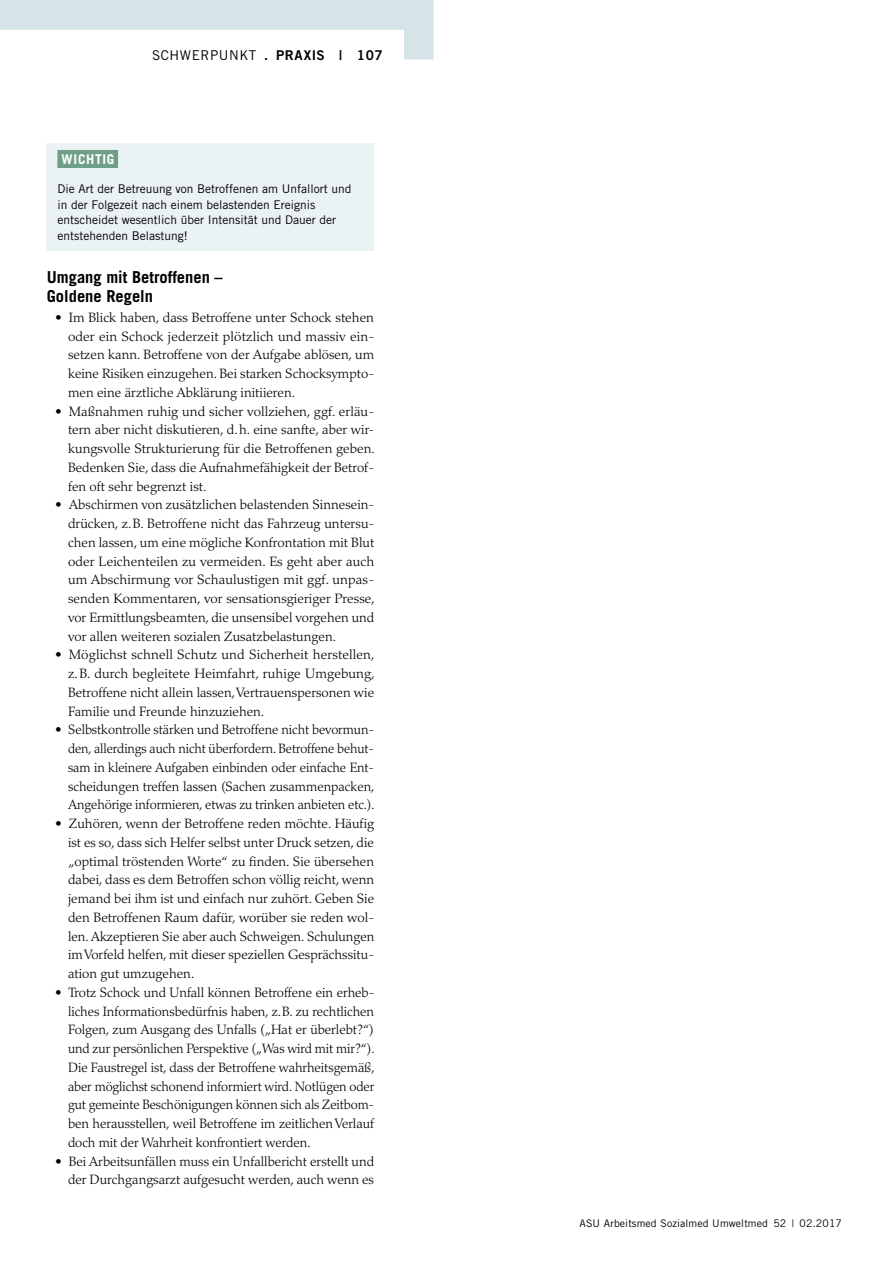
<style>
.page{position:relative;width:893px;height:1263px;background:#fff}
.page>*{position:absolute;margin:0;border:0;box-sizing:border-box;transform-origin:0 0}
.t1{font:700 16.5px/18.8px "Trade Gothic LT Std";color:#000}
.t2{font:300 13.5px/18.8px "Palatino LT Std";color:#000;text-align:justify}
.t3{font:13.5px "Trade Gothic LT Std Bd 2";letter-spacing:.04em;color:#000}
.t4{font:13.5px "Trade Gothic LT Std";color:#000}
.t5{font:700 13.5px "Trade Gothic LT Std";letter-spacing:.05em;color:#fff}
.t6{font:12px/15.8px "Trade Gothic LT Std";color:#000}
.t7{font:10.5px "Trade Gothic LT Std";letter-spacing:.01em;color:#000}
</style>
<div class="page">
<div style="left:47px;top:143px;width:327px;height:108px;background:#eaf2f3"></div>
<div style="left:57px;top:150px;width:61px;height:18px;background:#709f87"></div>
<svg style="left:0;top:0;width:434px;height:60px"></svg>
<p class="t4" style="left:152px;top:47px;width:20px">Schwerpunkt</p>
<p class="t3" style="left:264px;top:46px;width:120px">. PRAXIS | -107</p>
<p class="t5" style="left:62px;top:151px;width:54px">WICHTIG</p>
<p class="t6" style="left:57px;top:181px;width:295px">Die Art der Betreuung von Betroffenen am Unfallort und in der Folgezeit nach einem belastenden Ereignis entscheidet wesentlich über Intensität und Dauer der entstehenden Belastung!</p>
<p class="t1" style="left:47px;top:267px;width:178px">Umgang mit Betroffenen –<br>Goldene Regeln</p>
<p class="t2" style="left:68px;top:308px;width:308px;text-indent:-13px">• Im Blick haben, dass Betroffene unter Schock stehen oder ein Schock jederzeit plötzlich und massiv ein&shy;setzen kann. Betroffene von der Aufgabe ablösen, um keine Risiken einzugehen. Bei starken Schocksympto&shy;men eine ärztliche Abklärung initiieren.</p>
<p class="t2" style="left:68px;top:402px;width:308px;text-indent:-13px">• Maßnahmen ruhig und sicher vollziehen, ggf. erläu&shy;tern aber nicht diskutieren, d.h. eine sanfte, aber wir&shy;kungsvolle Strukturierung für die Betroffenen geben.<br>Bedenken Sie, dass die Aufnahmefähigkeit der Betrof&shy;fen oft sehr begrenzt ist.</p>
<p class="t2" style="left:68px;top:496px;width:308px;text-indent:-13px">• Abschirmen von zusätzlichen belastenden Sinnesein&shy;drücken, z.B. Betroffene nicht das Fahrzeug untersu&shy;chen lassen, um eine mögliche Konfrontation mit Blut oder Leichenteilen zu vermeiden. Es geht aber auch um Abschirmung vor Schaulustigen mit ggf. unpas&shy;senden Kommentaren, vor sensationsgieriger Presse, vor Ermittlungsbeamten, die unsensibel vorgehen und vor allen weiteren sozialen Zusatzbelastungen.</p>
<p class="t2" style="left:68px;top:646px;width:308px;text-indent:-13px">• Möglichst schnell Schutz und Sicherheit herstellen, z.B. durch begleitete Heimfahrt, ruhige Umgebung, Betroffene nicht allein lassen, Vertrauenspersonen wie Familie und Freunde hinzuziehen.</p>
<p class="t2" style="left:68px;top:721px;width:308px;text-indent:-13px">• Selbstkontrolle stärken und Betroffene nicht bevormun&shy;den, allerdings auch nicht überfordern. Betroffene behut&shy;sam in kleinere Aufgaben einbinden oder einfache Ent&shy;scheidungen treffen lassen (Sachen zusammenpacken, Angehörige informieren, etwas zu trinken anbieten etc.).</p>
<p class="t2" style="left:68px;top:814px;width:308px;text-indent:-13px">• Zuhören, wenn der Betroffene reden möchte. Häufig ist es so, dass sich Helfer selbst unter Druck setzen, die „optimal tröstenden Worte“ zu finden. Sie übersehen dabei, dass es dem Betroffen schon völlig reicht, wenn jemand bei ihm ist und einfach nur zuhört. Geben Sie den Betroffenen Raum dafür, worüber sie reden wol&shy;len. Akzeptieren Sie aber auch Schweigen. Schulungen im Vorfeld helfen, mit dieser speziellen Gesprächssitu&shy;ation gut umzugehen.</p>
<p class="t2" style="left:68px;top:983px;width:308px;text-indent:-13px">• Trotz Schock und Unfall können Betroffene ein erheb&shy;liches Informationsbedürfnis haben, z.B. zu rechtlichen Folgen, zum Ausgang des Unfalls („Hat er überlebt?“) und zur persönlichen Perspektive („Was wird mit mir?“).<br>Die Faustregel ist, dass der Betroffene wahrheitsgemäß, aber möglichst schonend informiert wird. Notlügen oder gut gemeinte Beschönigungen können sich als Zeitbom&shy;ben herausstellen, weil Betroffene im zeitlichen Verlauf doch mit der Wahrheit konfrontiert werden.</p>
<p class="t2" style="left:55px;top:1152px;width:320px;text-align:right">• Bei Arbeitsunfällen muss ein Unfallbericht erstellt und der Durchgangsarzt aufgesucht werden, auch wenn es</p>
<p class="t7" style="left:579px;top:1217px;width:264px">ASU Arbeitsmed Sozialmed Umweltmed 52 | 02.2017</p>
</div>
